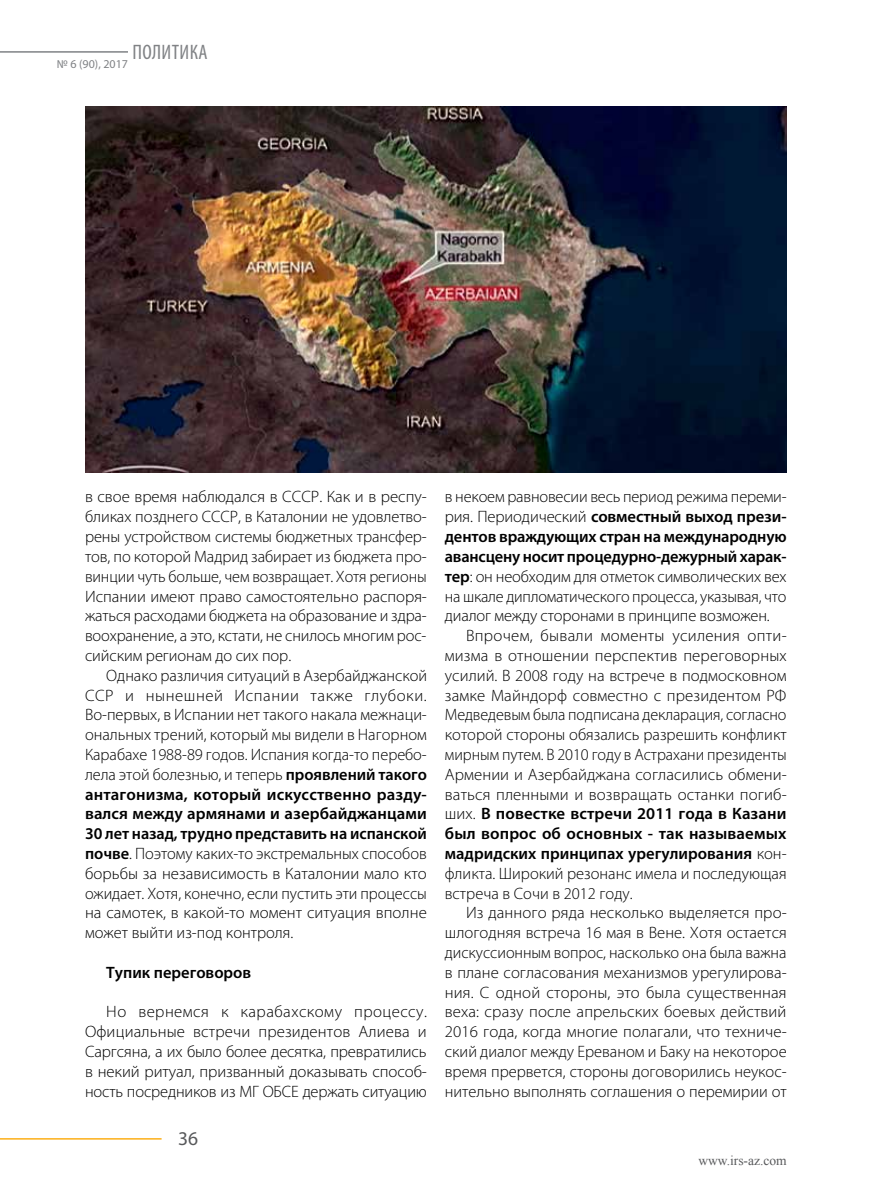
<style>
.page{position:relative;width:893px;height:1191px;background:#fff}
.page>*{position:absolute;margin:0;border:0;box-sizing:border-box;transform-origin:0 0}
.t1{font:condensed 21px "Myriad Pro";letter-spacing:.02em;color:#808285}
.t2{font:19.5px "Myriad Pro";color:#58595b}
.t3{font:300 16.5px/19.8px "Myriad Pro";color:#000;text-align:justify}
.t4{font:600 16.5px "Myriad Pro";color:#000}
.t5{font:13.5px "Times New Roman";color:#58595b}
.t6{font:12px "Myriad Pro";color:#808285}
.s1{font-weight:600}
</style>
<div class="page">
<hr style="left:0;top:51px;width:128px;height:2px;background:#808285">
<hr style="left:0;top:1138px;width:162px;height:1px;background:#fcaf17">
<img style="left:85px;top:106px;width:702px;height:366px">
<p class="t1" style="left:132px;top:39px;width:77px">ПОЛИТИКА</p>
<p class="t6" style="left:57px;top:56px;width:73px">№ 6 (90), 2017</p>
<p class="t3" style="left:85px;top:487px;width:343px">в свое время наблюдался в СССР. Как и в респу&shy;бликах позднего СССР, в Каталонии не удовлетво&shy;рены устройством системы бюджетных трансфер&shy;тов, по которой Мадрид забирает из бюджета про&shy;винции чуть больше, чем возвращает. Хотя регионы Испании имеют право самостоятельно распоря&shy;жаться расходами бюджета на образование и здра&shy;воохранение, а это, кстати, не снилось многим рос&shy;сийским регионам до сих пор.</p>
<p class="t3" style="left:85px;top:665px;width:344px;text-indent:21px">Однако различия ситуаций в Азербайджанской ССР и нынешней Испании также глубоки.<br>Во-первых, в Испании нет такого накала межнаци&shy;ональных трений, который мы видели в Нагорном Карабахе 1988-89 годов. Испания когда-то перебо&shy;лела этой болезнью, и теперь <span class="s1">проявлений такого антагонизма, который искусственно разду&shy;вался между армянами и азербайджанцами 30 лет назад, трудно представить на испанской почве</span>. Поэтому каких-то экстремальных способов борьбы за независимость в Каталонии мало кто ожидает. Хотя, конечно, если пустить эти процессы на самотек, в какой-то момент ситуация вполне может выйти из-под контроля.</p>
<p class="t4" style="left:106px;top:961px;width:147px">Тупик переговоров</p>
<p class="t3" style="left:85px;top:1002px;width:343px;text-indent:21px">Но вернемся к карабахскому процессу.<br>Официальные встречи президентов Алиева и Саргсяна, а их было более десятка, превратились в некий ритуал, призванный доказывать способ&shy;ность посредников из МГ ОБСЕ держать ситуацию</p>
<p class="t2" style="left:178px;top:1126px;width:22px">36</p>
<p class="t3" style="left:445px;top:487px;width:343px">в некоем равновесии весь период режима переми&shy;рия. Периодический <span class="s1">совместный выход прези&shy;дентов враждующих стран на международную авансцену носит процедурно-дежурный харак&shy;тер</span>: он необходим для отметок символических вех на шкале дипломатического процесса, указывая, что диалог между сторонами в принципе возможен.</p>
<p class="t3" style="left:445px;top:626px;width:343px;text-indent:21px">Впрочем, бывали моменты усиления опти&shy;мизма в отношении перспектив переговорных усилий. В 2008 году на встрече в подмосковном замке Майндорф совместно с президентом РФ Медведевым была подписана декларация, согласно которой стороны обязались разрешить конфликт мирным путем. В 2010 году в Астрахани президенты Армении и Азербайджана согласились обмени&shy;ваться пленными и возвращать останки погиб&shy;ших. <span class="s1">В повестке встречи 2011 года в Казани был вопрос об основных - так называемых мадридских принципах урегулирования</span> кон&shy;фликта. Широкий резонанс имела и последующая встреча в Сочи в 2012 году.</p>
<p class="t3" style="left:445px;top:903px;width:343px;text-indent:21px">Из данного ряда несколько выделяется про&shy;шлогодняя встреча 16 мая в Вене. Хотя остается дискуссионным вопрос, насколько она была важна в плане согласования механизмов урегулирова&shy;ния. С одной стороны, это была существенная веха: сразу после апрельских боевых действий 2016 года, когда многие полагали, что техниче&shy;ский диалог между Ереваном и Баку на некоторое время прервется, стороны договорились неукос&shy;нительно выполнять соглашения о перемирии от</p>
<p class="t5" style="left:698px;top:1151px;width:90px">www.irs-az.com</p>
</div>
